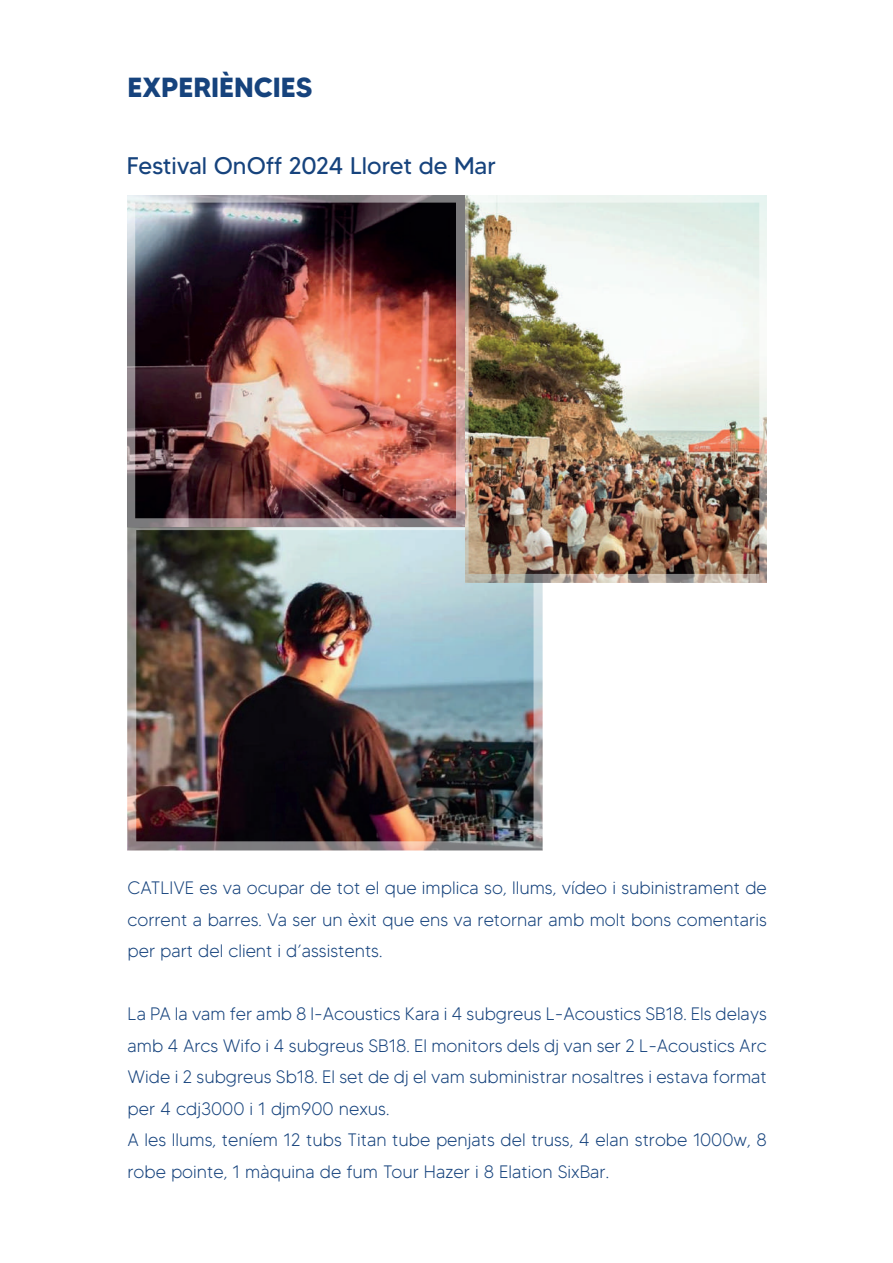
<style>
.page{position:relative;width:893px;height:1263px;background:#fff}
.page>*{position:absolute;margin:0;border:0;box-sizing:border-box;transform-origin:0 0}
.t1{font:700 27.6px "MADETOMMY";color:#16437d}
.t2{font:24px "MADETOMMY";color:#16437d}
.t3{font:300 18px/31.5px "MADETOMMY";color:#16437d;text-align:justify}
</style>
<div class="page">
<img style="left:127px;top:195px;width:338px;height:332px">
<img style="left:127px;top:527px;width:415px;height:323px">
<img style="left:465px;top:195px;width:302px;height:388px">
<h1 class="t1" style="left:127px;top:70px;width:186px">EXPERIÈNCIES</h1>
<h2 class="t2" style="left:127px;top:151px;width:371px">Festival OnOff 2024 Lloret de Mar</h2>
<p class="t3" style="left:127px;top:872px;width:641px">CATLIVE es va ocupar de tot el que implica so, llums, vídeo i subinistrament de corrent a barres. Va ser un èxit que ens va retornar amb molt bons comentaris per part del client i d’assistents.</p>
<p class="t3" style="left:127px;top:998px;width:641px;text-align:left">La PA la vam fer amb 8 l-Acoustics Kara i 4 subgreus L-Acoustics SB18. Els delays amb 4 Arcs Wifo i 4 subgreus SB18. El monitors dels dj van ser 2 L-Acoustics Arc Wide i 2 subgreus Sb18. El set de dj el vam subministrar nosaltres i estava format per 4 cdj3000 i 1 djm900 nexus.<br>A les llums, teníem 12 tubs Titan tube penjats del truss, 4 elan strobe 1000w, 8 robe pointe, 1 màquina de fum Tour Hazer i 8 Elation SixBar.</p>
</div>
